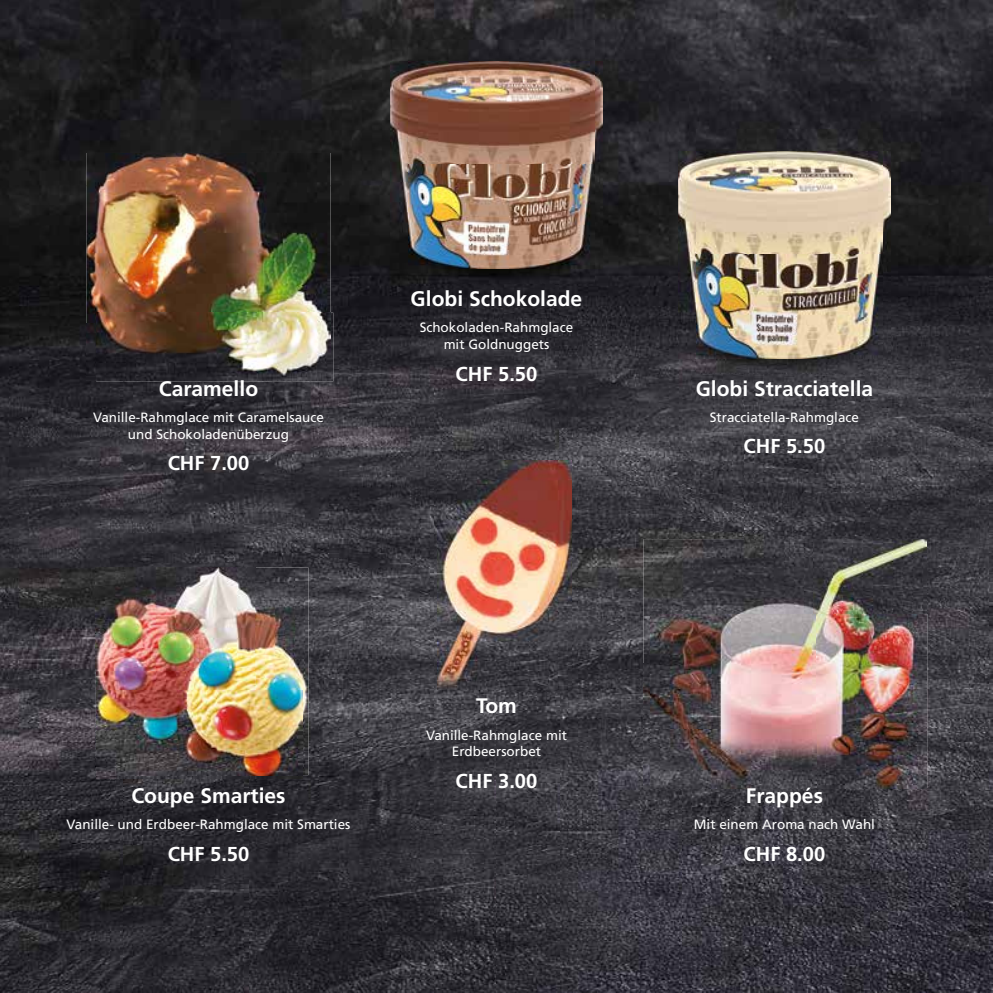
<style>
.page{position:relative;width:993px;height:993px;background:#fff}
.page>*{position:absolute;margin:0;border:0;box-sizing:border-box;transform-origin:0 0}
.t1{font:700 21px "Frutiger LT Com";color:#fff}
.t2{font:700 20.12px "Frutiger LT Com";color:#fff}
.t3{font:13.47px/16.8px "Frutiger LT Com";color:#fff;text-align:center}
</style>
<div class="page">
<img style="left:0;top:0;width:434px;height:185px">
<img style="left:434px;top:0;width:558px;height:61px">
<img style="left:594px;top:61px;width:398px;height:124px">
<img style="left:0;top:185px;width:123px;height:807px">
<img style="left:310px;top:185px;width:124px;height:807px">
<img style="left:559px;top:185px;width:123px;height:807px">
<img style="left:869px;top:185px;width:123px;height:807px">
<img style="left:434px;top:284px;width:125px;height:212px">
<img style="left:682px;top:358px;width:62px;height:181px">
<img style="left:123px;top:381px;width:187px;height:239px">
<img style="left:744px;top:373px;width:125px;height:166px">
<img style="left:434px;top:496px;width:62px;height:496px">
<img style="left:248px;top:620px;width:62px;height:372px">
<img style="left:496px;top:689px;width:63px;height:303px">
<img style="left:123px;top:778px;width:125px;height:214px">
<img style="left:682px;top:788px;width:187px;height:204px">
<img style="left:96px;top:312px;width:237px;height:69px">
<img style="left:86px;top:153px;width:244px;height:170px">
<img style="left:86px;top:323px;width:10px;height:57px">
<img style="left:96px;top:312px;width:234px;height:68px">
<img style="left:408px;top:40px;width:186px;height:244px">
<img style="left:390px;top:62px;width:18px;height:206px">
<img style="left:594px;top:62px;width:8px;height:206px">
<img style="left:696px;top:129px;width:185px;height:244px">
<img style="left:677px;top:151px;width:19px;height:207px">
<img style="left:881px;top:151px;width:9px;height:207px">
<img style="left:96px;top:723px;width:206px;height:55px">
<img style="left:96px;top:567px;width:159px;height:156px">
<img style="left:255px;top:567px;width:53px;height:207px">
<img style="left:96px;top:723px;width:1px;height:51px">
<img style="left:437px;top:460px;width:134px;height:229px">
<img style="left:650px;top:787px;width:221px;height:1px">
<img style="left:643px;top:539px;width:170px;height:124px">
<img style="left:813px;top:539px;width:113px;height:75px">
<img style="left:643px;top:663px;width:7px;height:124px">
<img style="left:650px;top:614px;width:276px;height:173px">
<h1 class="t1" style="left:159px;top:376px;width:101px">Caramello</h1>
<p class="t3" style="left:93px;top:408px;width:232px">Vanille-Rahmglace mit Caramelsauce und Schokoladenüberzug</p>
<h2 class="t2" style="left:168px;top:451px;width:83px">CHF 7.00</h2>
<h1 class="t1" style="left:410px;top:286px;width:173px">Globi Schokolade</h1>
<p class="t3" style="left:419px;top:319px;width:155px">Schokoladen-Rahmglace mit Goldnuggets</p>
<h2 class="t2" style="left:455px;top:362px;width:83px">CHF 5.50</h2>
<h1 class="t1" style="left:131px;top:782px;width:156px">Coupe Smarties</h1>
<p class="t3" style="left:67px;top:815px;width:285px">Vanille- und Erdbeer-Rahmglace mit Smarties</p>
<h2 class="t2" style="left:168px;top:841px;width:83px">CHF 5.50</h2>
<h1 class="t1" style="left:476px;top:693px;width:42px">Tom</h1>
<p class="t3" style="left:426px;top:726px;width:142px">Vanille-Rahmglace mit<br>Erdbeersorbet</p>
<h2 class="t2" style="left:455px;top:768px;width:83px">CHF 3.00</h2>
<h1 class="t1" style="left:695px;top:376px;width:179px">Globi Stracciatella</h1>
<p class="t3" style="left:709px;top:408px;width:151px">Stracciatella-Rahmglace</p>
<h2 class="t2" style="left:743px;top:434px;width:83px">CHF 5.50</h2>
<h1 class="t1" style="left:745px;top:782px;width:79px">Frappés</h1>
<p class="t3" style="left:693px;top:815px;width:182px">Mit einem Aroma nach Wahl</p>
<h2 class="t2" style="left:743px;top:841px;width:83px">CHF 8.00</h2>
</div>
